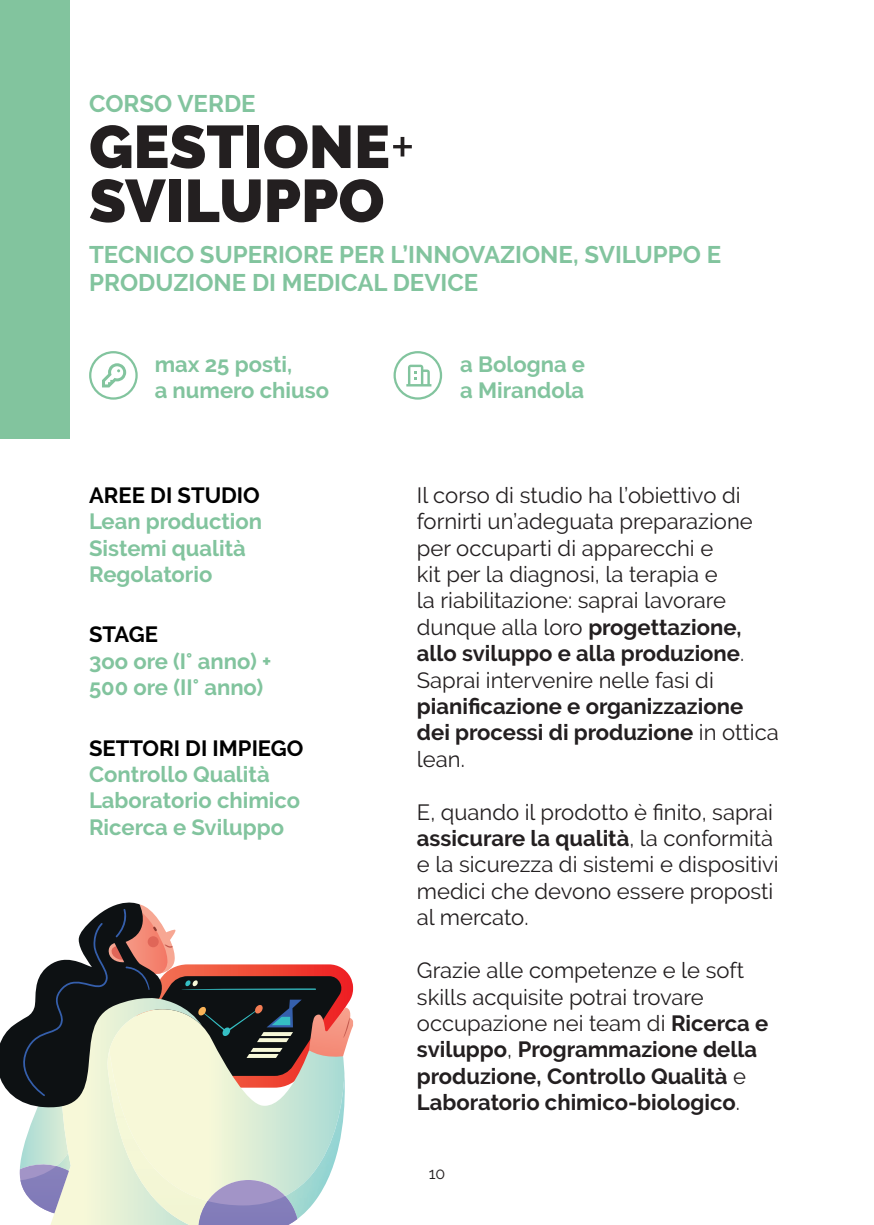
<style>
.page{position:relative;width:874px;height:1225px;background:#fff}
.page>*{position:absolute;margin:0;border:0;box-sizing:border-box;transform-origin:0 0}
.t1{font:900 60px/54px "Raleway";color:#231f20}
.t2{font:700 24px/28.8px "Raleway";color:#82c49e}
.t3{font:22px/26.4px "Raleway";color:#231f20}
.t4{font:700 22px/26.4px "Raleway";color:#231f20}
.t5{font:700 22px/26.4px "Raleway";color:#82c49e}
.t6{font:700 22px "Raleway";color:#000}
.t7{font:16px "Raleway";color:#231f20}
.s1{font-weight:400}
.s2{font-weight:700}
</style>
<div class="page">
<div style="left:0;top:0;width:70px;height:438px;background:#82c49e"></div>
<svg style="left:89px;top:351px;width:49px;height:49px"></svg>
<svg style="left:393px;top:351px;width:49px;height:49px"></svg>
<svg style="left:0;top:902px;width:353px;height:323px"></svg>
<p class="t2" style="left:89px;top:89px;width:168px">CORSO VERDE</p>
<h1 class="t1" style="left:89px;top:120px;width:327px">GESTIONE<span class="s1">+<br></span>SVILUPPO</h1>
<p class="t2" style="left:89px;top:240px;width:633px">TECNICO SUPERIORE PER L’INNOVAZIONE, SVILUPPO E<br>PRODUZIONE DI MEDICAL DEVICE</p>
<p class="t5" style="left:155px;top:351px;width:176px">max 25 posti,<br>a numero chiuso</p>
<p class="t5" style="left:460px;top:351px;width:126px">a Bologna e a Mirandola</p>
<p class="t6" style="left:89px;top:482px;width:172px">AREE DI STUDIO</p>
<p class="t5" style="left:89px;top:508px;width:174px">Lean production<br>Sistemi qualità<br>Regolatorio</p>
<p class="t6" style="left:89px;top:622px;width:70px">STAGE</p>
<p class="t5" style="left:89px;top:648px;width:184px">3oo ore (I° anno) +<br>500 ore (II° anno)</p>
<p class="t6" style="left:89px;top:735px;width:216px">SETTORI DI IMPIEGO</p>
<p class="t5" style="left:89px;top:761px;width:212px">Controllo Qualità<br>Laboratorio chimico<br>Ricerca e Sviluppo</p>
<p class="t3" style="left:417px;top:482px;width:337px">Il corso di studio ha l’obiettivo di fornirti un’adeguata preparazione per occuparti di apparecchi e<br>kit per la diagnosi, la terapia e<br>la riabilitazione: saprai lavorare dunque alla loro <span class="s2">progettazione, allo sviluppo e alla produzione</span>.<br>Saprai intervenire nelle fasi di</p>
<p class="t4" style="left:417px;top:693px;width:363px">pianificazione e organizzazione dei processi di produzione <span class="s1">in ottica lean.</span></p>
<p class="t3" style="left:417px;top:798px;width:363px">E, quando il prodotto è finito, saprai <span class="s2">assicurare la qualità</span>, la conformità e la sicurezza di sistemi e dispositivi medici che devono essere proposti al mercato.</p>
<p class="t4" style="left:417px;top:957px;width:352px"><span class="s1">Grazie alle competenze e le soft skills acquisite potrai trovare occupazione nei team di</span> Ricerca e sviluppo<span class="s1">,</span> Programmazione della produzione, Controllo Qualità <span class="s1">e </span>Laboratorio chimico-biologico<span class="s1">.</span></p>
<p class="t7" style="left:428px;top:1164px;width:18px">10</p>
</div>
